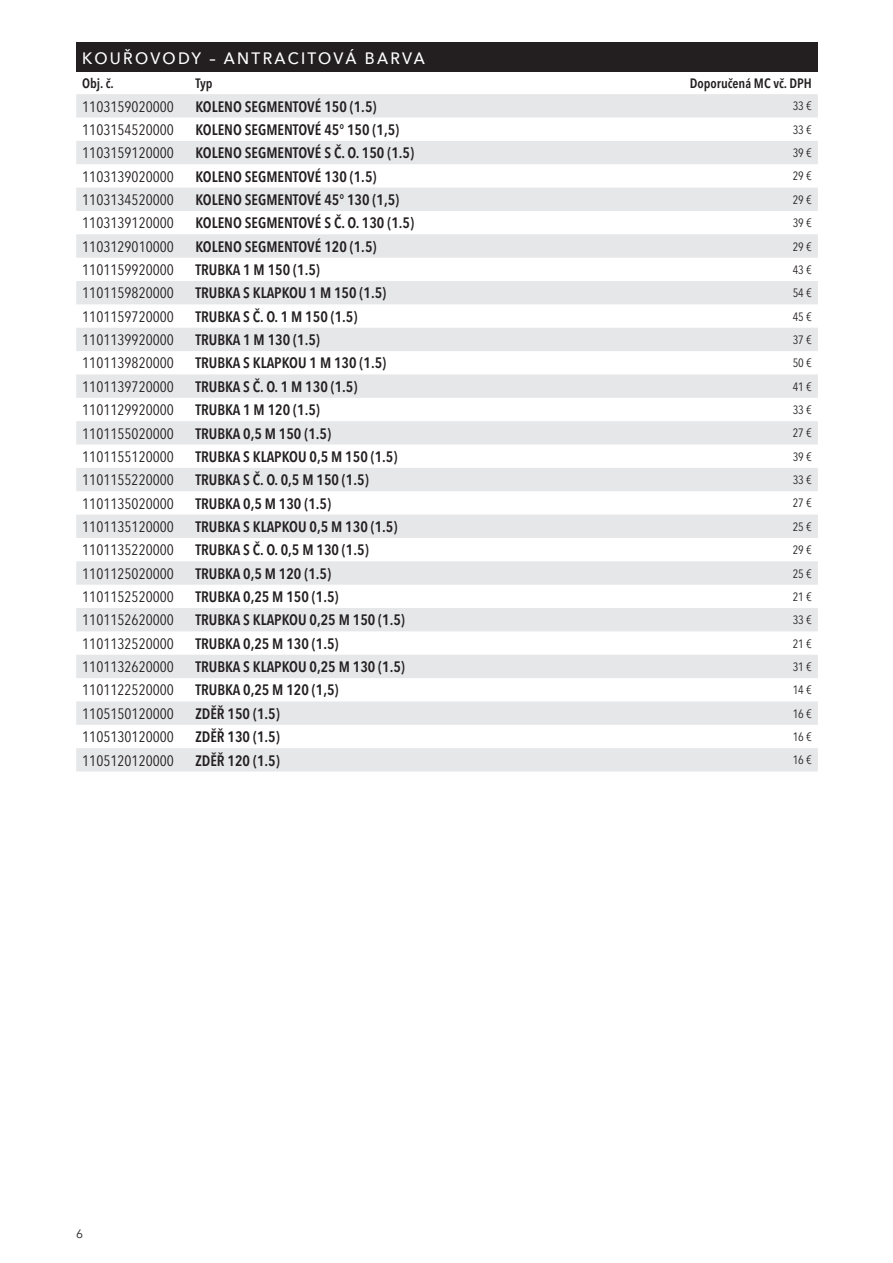
<style>
.page{position:relative;width:893px;height:1263px;background:#fff}
.page>*{position:absolute;margin:0;border:0;box-sizing:border-box;transform-origin:0 0}
.t1{font:500 16.5px "Avenir Next";letter-spacing:.15em;color:#fff;scale:.94 1}
.t2{font:600 condensed 15px "Avenir Next LT Pro";color:#231f20}
.t3{font:condensed 15px "Avenir Next LT Pro";color:#231f20}
.t4{font:600 condensed 13.5px "Avenir Next LT Pro";color:#231f20}
.t5{font:condensed 12px "Avenir Next LT Pro";color:#231f20}
.t6{font:12px "Avenir Next LT Pro";color:#231f20}
</style>
<div class="page">
<div style="left:76px;top:42px;width:741px;height:30px;background:#231f20"></div>
<svg style="left:76px;top:94px;width:741px;height:677px;fill:#eaebec"></svg>
<p class="t1" style="left:82px;top:44px;width:366px">KOUŘOVODY – ANTRACITOVÁ BARVA</p>
<p class="t4" style="left:82px;top:75px;width:33px">OBJ. Č.</p>
<p class="t4" style="left:195px;top:75px;width:19px">TYP</p>
<p class="t4" style="left:689px;top:75px;width:123px">DOPORUČENÁ MC VČ. DPH</p>
<p class="t3" style="left:82px;top:97px;width:93px">1103159020000</p>
<p class="t2" style="left:195px;top:97px;width:9px">KOLENO</p>
<p class="t2" style="left:245px;top:97px;width:9px">SEGMENTOV</p>
<p class="t2" style="left:315px;top:97px;width:63px">É 150 (1.5)</p>
<p class="t5" style="left:792px;top:99px;width:21px">33 €</p>
<p class="t3" style="left:82px;top:120px;width:93px">1103154520000</p>
<p class="t2" style="left:195px;top:120px;width:9px">KOLENO</p>
<p class="t2" style="left:245px;top:120px;width:9px">SEGMENTOV</p>
<p class="t2" style="left:315px;top:120px;width:86px">É 45° 150 (1,5)</p>
<p class="t5" style="left:792px;top:122px;width:21px">33 €</p>
<p class="t3" style="left:82px;top:144px;width:93px">1103159120000</p>
<p class="t2" style="left:195px;top:144px;width:9px">KOLENO</p>
<p class="t2" style="left:245px;top:144px;width:9px">SEGMENTOV</p>
<p class="t2" style="left:315px;top:144px;width:101px">É S Č. O. 150 (1.5)</p>
<p class="t5" style="left:792px;top:146px;width:21px">39 €</p>
<p class="t3" style="left:82px;top:167px;width:93px">1103139020000</p>
<p class="t2" style="left:195px;top:167px;width:9px">KOLENO</p>
<p class="t2" style="left:245px;top:167px;width:9px">SEGMENTOV</p>
<p class="t2" style="left:315px;top:167px;width:63px">É 130 (1.5)</p>
<p class="t5" style="left:792px;top:169px;width:21px">29 €</p>
<p class="t3" style="left:82px;top:191px;width:93px">1103134520000</p>
<p class="t2" style="left:195px;top:190px;width:9px">KOLENO</p>
<p class="t2" style="left:245px;top:190px;width:9px">SEGMENTOV</p>
<p class="t2" style="left:315px;top:190px;width:86px">É 45° 130 (1,5)</p>
<p class="t5" style="left:792px;top:192px;width:21px">29 €</p>
<p class="t3" style="left:82px;top:214px;width:93px">1103139120000</p>
<p class="t2" style="left:195px;top:214px;width:9px">KOLENO</p>
<p class="t2" style="left:245px;top:214px;width:9px">SEGMENTOV</p>
<p class="t2" style="left:315px;top:214px;width:101px">É S Č. O. 130 (1.5)</p>
<p class="t5" style="left:792px;top:216px;width:21px">39 €</p>
<p class="t3" style="left:82px;top:237px;width:93px">1103129010000</p>
<p class="t2" style="left:195px;top:237px;width:9px">KOLENO</p>
<p class="t2" style="left:245px;top:237px;width:9px">SEGMENTOV</p>
<p class="t2" style="left:315px;top:237px;width:63px">É 120 (1.5)</p>
<p class="t5" style="left:792px;top:239px;width:21px">29 €</p>
<p class="t3" style="left:82px;top:261px;width:93px">1101159920000</p>
<p class="t2" style="left:195px;top:260px;width:126px">TRUBKA 1 M 150 (1.5)</p>
<p class="t5" style="left:792px;top:262px;width:21px">43 €</p>
<p class="t3" style="left:82px;top:284px;width:93px">1101159820000</p>
<p class="t2" style="left:195px;top:284px;width:192px">TRUBKA S KLAPKOU 1 M 150 (1.5)</p>
<p class="t5" style="left:792px;top:286px;width:21px">54 €</p>
<p class="t3" style="left:82px;top:307px;width:93px">1101159720000</p>
<p class="t2" style="left:195px;top:307px;width:163px">TRUBKA S Č. O. 1 M 150 (1.5)</p>
<p class="t5" style="left:792px;top:309px;width:21px">45 €</p>
<p class="t3" style="left:82px;top:331px;width:93px">1101139920000</p>
<p class="t2" style="left:195px;top:330px;width:126px">TRUBKA 1 M 130 (1.5)</p>
<p class="t5" style="left:792px;top:332px;width:21px">37 €</p>
<p class="t3" style="left:82px;top:354px;width:93px">1101139820000</p>
<p class="t2" style="left:195px;top:354px;width:192px">TRUBKA S KLAPKOU 1 M 130 (1.5)</p>
<p class="t5" style="left:792px;top:356px;width:21px">50 €</p>
<p class="t3" style="left:82px;top:377px;width:93px">1101139720000</p>
<p class="t2" style="left:195px;top:377px;width:163px">TRUBKA S Č. O. 1 M 130 (1.5)</p>
<p class="t5" style="left:792px;top:379px;width:21px">41 €</p>
<p class="t3" style="left:82px;top:401px;width:93px">1101129920000</p>
<p class="t2" style="left:195px;top:400px;width:126px">TRUBKA 1 M 120 (1.5)</p>
<p class="t5" style="left:792px;top:402px;width:21px">33 €</p>
<p class="t3" style="left:82px;top:424px;width:93px">1101155020000</p>
<p class="t2" style="left:195px;top:424px;width:137px">TRUBKA 0,5 M 150 (1.5)</p>
<p class="t5" style="left:792px;top:426px;width:21px">27 €</p>
<p class="t3" style="left:82px;top:447px;width:93px">1101155120000</p>
<p class="t2" style="left:195px;top:447px;width:203px">TRUBKA S KLAPKOU 0,5 M 150 (1.5)</p>
<p class="t5" style="left:792px;top:449px;width:21px">39 €</p>
<p class="t3" style="left:82px;top:471px;width:93px">1101155220000</p>
<p class="t2" style="left:195px;top:470px;width:175px">TRUBKA S Č. O. 0,5 M 150 (1.5)</p>
<p class="t5" style="left:792px;top:472px;width:21px">33 €</p>
<p class="t3" style="left:82px;top:494px;width:93px">1101135020000</p>
<p class="t2" style="left:195px;top:494px;width:137px">TRUBKA 0,5 M 130 (1.5)</p>
<p class="t5" style="left:792px;top:496px;width:21px">27 €</p>
<p class="t3" style="left:82px;top:517px;width:93px">1101135120000</p>
<p class="t2" style="left:195px;top:517px;width:203px">TRUBKA S KLAPKOU 0,5 M 130 (1.5)</p>
<p class="t5" style="left:792px;top:519px;width:21px">25 €</p>
<p class="t3" style="left:82px;top:541px;width:93px">1101135220000</p>
<p class="t2" style="left:195px;top:541px;width:175px">TRUBKA S Č. O. 0,5 M 130 (1.5)</p>
<p class="t5" style="left:792px;top:542px;width:21px">29 €</p>
<p class="t3" style="left:82px;top:564px;width:93px">1101125020000</p>
<p class="t2" style="left:195px;top:564px;width:137px">TRUBKA 0,5 M 120 (1.5)</p>
<p class="t5" style="left:792px;top:566px;width:21px">25 €</p>
<p class="t3" style="left:82px;top:587px;width:93px">1101152520000</p>
<p class="t2" style="left:195px;top:587px;width:145px">TRUBKA 0,25 M 150 (1.5)</p>
<p class="t5" style="left:792px;top:589px;width:21px">21 €</p>
<p class="t3" style="left:82px;top:611px;width:93px">1101152620000</p>
<p class="t2" style="left:195px;top:611px;width:211px">TRUBKA S KLAPKOU 0,25 M 150 (1.5)</p>
<p class="t5" style="left:792px;top:612px;width:21px">33 €</p>
<p class="t3" style="left:82px;top:634px;width:93px">1101132520000</p>
<p class="t2" style="left:195px;top:634px;width:145px">TRUBKA 0,25 M 130 (1.5)</p>
<p class="t5" style="left:792px;top:636px;width:21px">21 €</p>
<p class="t3" style="left:82px;top:657px;width:93px">1101132620000</p>
<p class="t2" style="left:195px;top:657px;width:211px">TRUBKA S KLAPKOU 0,25 M 130 (1.5)</p>
<p class="t5" style="left:792px;top:659px;width:21px">31 €</p>
<p class="t3" style="left:82px;top:681px;width:93px">1101122520000</p>
<p class="t2" style="left:195px;top:681px;width:145px">TRUBKA 0,25 M 120 (1,5)</p>
<p class="t5" style="left:792px;top:682px;width:21px">14 €</p>
<p class="t3" style="left:82px;top:704px;width:93px">1105150120000</p>
<p class="t2" style="left:195px;top:704px;width:86px">ZDĚŘ 150 (1.5)</p>
<p class="t5" style="left:792px;top:706px;width:21px">16 €</p>
<p class="t3" style="left:82px;top:727px;width:93px">1105130120000</p>
<p class="t2" style="left:195px;top:727px;width:86px">ZDĚŘ 130 (1.5)</p>
<p class="t5" style="left:792px;top:729px;width:21px">16 €</p>
<p class="t3" style="left:82px;top:751px;width:93px">1105120120000</p>
<p class="t2" style="left:195px;top:751px;width:86px">ZDĚŘ 120 (1.5)</p>
<p class="t5" style="left:792px;top:752px;width:21px">16 €</p>
<p class="t6" style="left:76px;top:1226px;width:8px">6</p>
</div>
